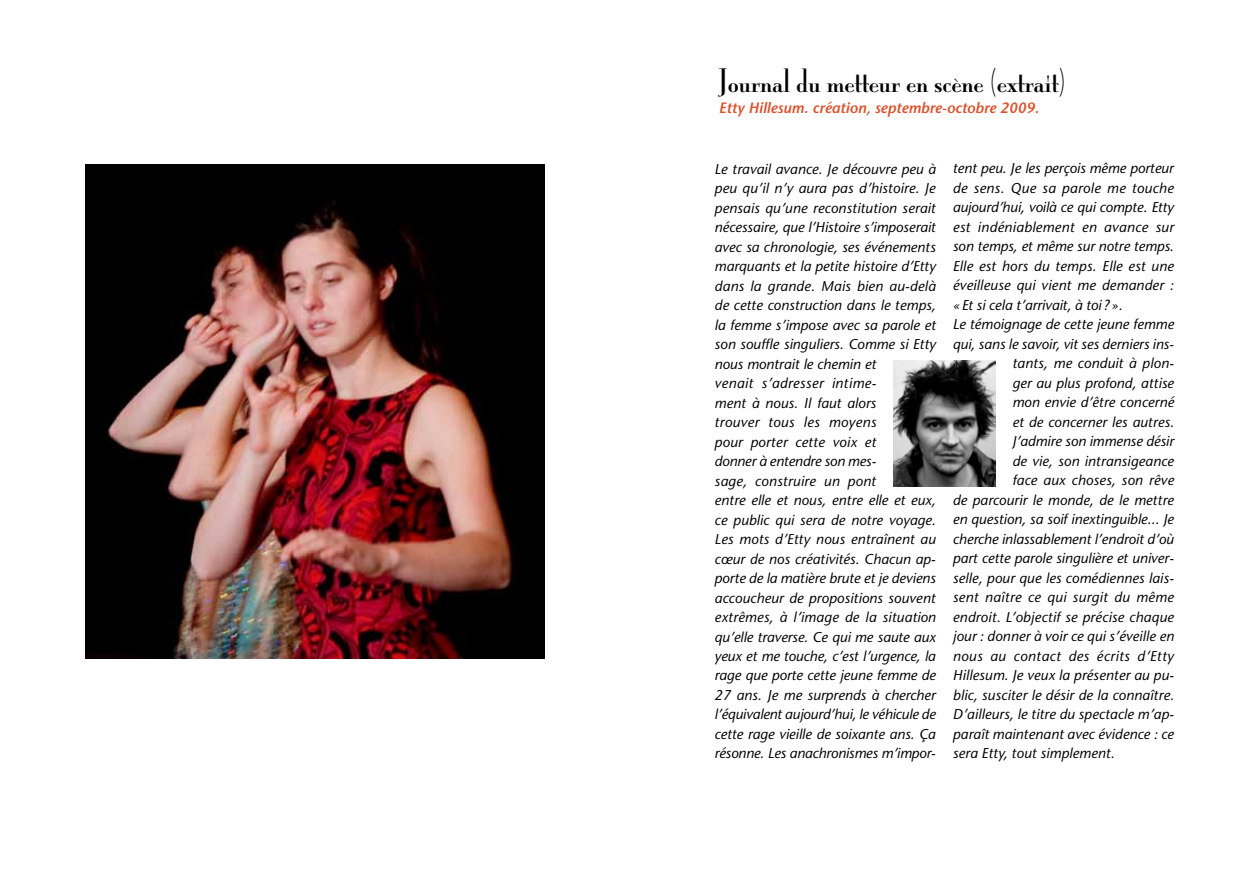
<style>
.page{position:relative;width:1259px;height:893px;background:#fff}
.page>*{position:absolute;margin:0;border:0;box-sizing:border-box;transform-origin:0 0}
.t1{font:30px "Mona Lisa Solid";color:#000}
.t2{font:italic 600 15px "Stone Sans";color:#db522c}
.t3{font:italic 14.25px/19.5px "Stone Sans";letter-spacing:.005em;color:#000}
.t4{font:italic 14.25px "Stone Sans";letter-spacing:.025em;color:#000}
.t5{font:italic 14.25px "Stone Sans";letter-spacing:.03em;color:#000}
</style>
<div class="page">
<img style="left:893px;top:360px;width:102px;height:126px">
<img style="left:85px;top:164px;width:459px;height:494px">
<h1 class="t1" style="left:719px;top:63px;width:349px">Journal du metteur en scène (extrait)</h1>
<p class="t2" style="left:719px;top:98px;width:322px">Etty Hillesum. création, septembre-octobre 2009.</p>
<p class="t3" style="left:714px;top:159px;width:223px">Le travail avance. Je découvre peu à peu qu’il n’y aura pas d’histoire. Je pensais qu’une reconstitution serait nécessaire, que l’Histoire s’imposerait avec sa chronologie, ses événements marquants et la petite histoire d’Etty dans la grande. Mais bien au-delà de cette construction dans le temps, la femme s’impose avec sa parole et son souffle singuliers. Comme si Etty nous montrait le chemin et<br>venait s’adresser intime-<br>ment à nous. Il faut alors<br>trouver tous les moyens<br>pour porter cette voix et<br>donner à entendre son mes-<br>sage, construire un pont<br>entre elle et nous, entre elle et eux, ce public qui sera de notre voyage.<br>Les mots d’Etty nous entraînent au cœur de nos créativités. Chacun ap&shy;porte de la matière brute et je deviens accoucheur de propositions souvent extrêmes, à l’image de la situation qu’elle traverse. Ce qui me saute aux yeux et me touche, c’est l’urgence, la rage que porte cette jeune femme de 27 ans. Je me surprends à chercher l’équivalent aujourd’hui, le véhicule de cette rage vieille de soixante ans. Ça résonne. Les anachronismes m’impor-</p>
<p class="t3" style="left:952px;top:159px;width:222px">tent peu. Je les perçois même porteur</p>
<p class="t4" style="left:952px;top:179px;width:222px">de sens. Que sa parole me touche</p>
<p class="t3" style="left:952px;top:198px;width:222px">aujourd’hui, voilà ce qui compte. Etty</p>
<p class="t3" style="left:952px;top:217px;width:223px">est indéniablement en avance sur</p>
<p class="t3" style="left:952px;top:237px;width:223px">son temps, et même sur notre temps.</p>
<p class="t3" style="left:952px;top:256px;width:223px">Elle est hors du temps. Elle est une</p>
<p class="t3" style="left:952px;top:276px;width:223px">éveilleuse qui vient me demander :</p>
<p class="t3" style="left:952px;top:295px;width:171px">«Et si cela t’arrivait, à toi ?».</p>
<p class="t3" style="left:952px;top:315px;width:223px">Le témoignage de cette jeune femme</p>
<p class="t3" style="left:952px;top:334px;width:223px">qui, sans le savoir, vit ses derniers ins-</p>
<p class="t3" style="left:1012px;top:354px;width:163px">tants, me conduit à plon-</p>
<p class="t3" style="left:1012px;top:373px;width:163px">ger au plus profond, attise</p>
<p class="t3" style="left:1012px;top:393px;width:163px">mon envie d’être concerné</p>
<p class="t3" style="left:1012px;top:412px;width:163px">et de concerner les autres.</p>
<p class="t3" style="left:1012px;top:432px;width:163px">J’admire son immense désir</p>
<p class="t3" style="left:1012px;top:451px;width:163px">de vie, son intransigeance</p>
<p class="t3" style="left:1012px;top:471px;width:163px">face aux choses, son rêve</p>
<p class="t3" style="left:952px;top:490px;width:223px">de parcourir le monde, de le mettre</p>
<p class="t3" style="left:952px;top:510px;width:223px">en question, sa soif inextinguible... Je</p>
<p class="t3" style="left:952px;top:529px;width:223px">cherche inlassablement l’endroit d’où</p>
<p class="t3" style="left:952px;top:549px;width:223px">part cette parole singulière et univer-</p>
<p class="t3" style="left:952px;top:568px;width:223px">selle, pour que les comédiennes lais-</p>
<p class="t4" style="left:952px;top:589px;width:223px">sent naître ce qui surgit du même</p>
<p class="t3" style="left:952px;top:607px;width:223px">endroit. L’objectif se précise chaque</p>
<p class="t3" style="left:952px;top:627px;width:223px">jour : donner à voir ce qui s’éveille en</p>
<p class="t5" style="left:952px;top:647px;width:223px">nous au contact des écrits d’Etty</p>
<p class="t3" style="left:952px;top:666px;width:223px">Hillesum. Je veux la présenter au pu-</p>
<p class="t3" style="left:952px;top:685px;width:223px">blic, susciter le désir de la connaître.</p>
<p class="t3" style="left:952px;top:705px;width:223px">D’ailleurs, le titre du spectacle m’ap-</p>
<p class="t3" style="left:952px;top:724px;width:223px">paraît maintenant avec évidence : ce</p>
<p class="t3" style="left:952px;top:744px;width:164px">sera Etty, tout simplement.</p>
</div>
